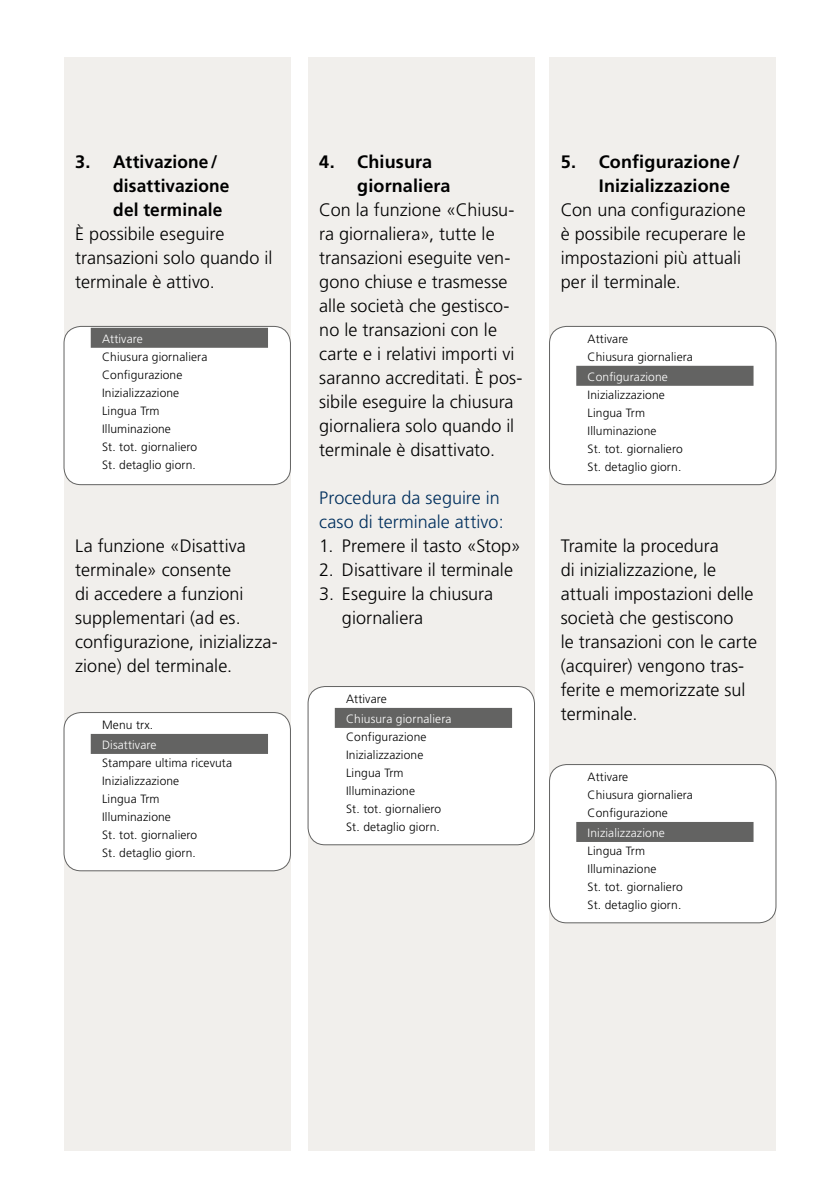
<style>
.page{position:relative;width:840px;height:1191px;background:#fff}
.page>*{position:absolute;margin:0;border:0;box-sizing:border-box;transform-origin:0 0}
.t1{font:300 18px/24px "Frutiger";color:#000}
.t2{font:700 18px/24px "Frutiger";letter-spacing:.01em;color:#000}
.t3{font:300 18px/24px "Frutiger";color:#002f5d}
.t4{font:300 12px/18px "Frutiger";letter-spacing:.01em;color:#000}
.t5{font:300 12px "Frutiger";letter-spacing:.01em;color:#fff}
</style>
<div class="page">
<div style="left:308px;top:57px;width:226px;height:1094px;background:#f1efec"></div>
<div style="left:549px;top:57px;width:226px;height:1094px;background:#f1efec"></div>
<div style="left:64px;top:57px;width:226px;height:1094px;background:#f1efec"></div>
<div style="left:64px;top:326px;width:226px;height:158px;background:#fff;border-radius:17px"></div>
<div style="left:64px;top:326px;width:226px;height:159px;border:1px solid #636362;border-radius:17px"></div>
<div style="left:91px;top:328px;width:177px;height:20px;background:#636362"></div>
<div style="left:308px;top:686px;width:226px;height:158px;background:#fff;border-radius:17px"></div>
<div style="left:307px;top:686px;width:227px;height:159px;border:1px solid #636362;border-radius:17px"></div>
<div style="left:334px;top:708px;width:178px;height:20px;background:#636362"></div>
<div style="left:549px;top:764px;width:226px;height:158px;background:#fff;border-radius:17px"></div>
<div style="left:549px;top:764px;width:226px;height:159px;border:1px solid #636362;border-radius:17px"></div>
<div style="left:576px;top:822px;width:177px;height:20px;background:#636362"></div>
<div style="left:549px;top:326px;width:226px;height:158px;background:#fff;border-radius:17px"></div>
<div style="left:549px;top:326px;width:226px;height:159px;border:1px solid #636362;border-radius:17px"></div>
<div style="left:576px;top:366px;width:177px;height:20px;background:#636362"></div>
<div style="left:64px;top:712px;width:226px;height:158px;background:#fff;border-radius:17px"></div>
<div style="left:64px;top:712px;width:226px;height:159px;border:1px solid #636362;border-radius:17px"></div>
<div style="left:91px;top:734px;width:177px;height:20px;background:#636362"></div>
<p class="t2" style="left:113px;top:150px;width:118px;text-indent:-38px">3. Attivazione/ disattivazione del terminale</p>
<p class="t1" style="left:75px;top:222px;width:198px">È possibile eseguire transazioni solo quando il terminale è attivo.</p>
<p class="t5" style="left:102px;top:332px;width:42px">Attivare</p>
<p class="t4" style="left:102px;top:348px;width:107px">Chiusura giornaliera<br>Configurazione<br>Inizializzazione<br>Lingua Trm<br>Illuminazione<br>St. tot. giornaliero<br>St. detaglio giorn.</p>
<p class="t1" style="left:75px;top:534px;width:204px">La funzione «Disattiva terminale» consente<br>di accedere a funzioni supplementari (ad es. configurazione, inizializza&shy;zione) del terminale.</p>
<p class="t4" style="left:102px;top:716px;width:52px">Menu trx.</p>
<p class="t5" style="left:102px;top:738px;width:56px">Disattivare</p>
<p class="t4" style="left:102px;top:754px;width:131px">Stampare ultima ricevuta<br>Inizializzazione<br>Lingua Trm<br>Illuminazione<br>St. tot. giornaliero<br>St. detaglio giorn.</p>
<p class="t2" style="left:357px;top:150px;width:95px;text-indent:-38px">4. Chiusura giornaliera</p>
<p class="t1" style="left:319px;top:198px;width:204px">Con la funzione «Chiusu&shy;ra giornaliera», tutte le transazioni eseguite ven&shy;gono chiuse e trasmesse alle società che gestisco&shy;no le transazioni con le carte e i relativi importi vi saranno accreditati. È pos&shy;sibile eseguire la chiusura giornaliera solo quando il terminale è disattivato.</p>
<p class="t3" style="left:319px;top:486px;width:186px">Procedura da seguire in caso di terminale attivo:</p>
<p class="t1" style="left:319px;top:534px;width:203px">1. Premere il tasto «Stop»</p>
<p class="t1" style="left:319px;top:558px;width:195px">2. Disattivare il terminale</p>
<p class="t1" style="left:342px;top:582px;width:153px;text-indent:-23px">3. Eseguire la chiusura giornaliera</p>
<p class="t4" style="left:346px;top:690px;width:42px">Attivare</p>
<p class="t5" style="left:346px;top:712px;width:107px">Chiusura giornaliera</p>
<p class="t4" style="left:346px;top:728px;width:96px">Configurazione<br>Inizializzazione<br>Lingua Trm<br>Illuminazione<br>St. tot. giornaliero<br>St. detaglio giorn.</p>
<p class="t2" style="left:598px;top:150px;width:142px;text-indent:-38px">5. Configurazione/<br>Inizializzazione</p>
<p class="t1" style="left:560px;top:198px;width:187px">Con una configurazione è possibile recuperare le impostazioni più attuali per il terminale.</p>
<p class="t4" style="left:587px;top:330px;width:107px">Attivare<br>Chiusura giornaliera</p>
<p class="t5" style="left:587px;top:370px;width:82px">Configurazione</p>
<p class="t4" style="left:587px;top:386px;width:96px">Inizializzazione<br>Lingua Trm<br>Illuminazione<br>St. tot. giornaliero<br>St. detaglio giorn.</p>
<p class="t1" style="left:560px;top:534px;width:198px">Tramite la procedura<br>di inizializzazione, le attuali impostazioni delle società che gestiscono<br>le transazioni con le carte (acquirer) vengono tras&shy;ferite e memorizzate sul terminale.</p>
<p class="t4" style="left:587px;top:768px;width:107px">Attivare<br>Chiusura giornaliera<br>Configurazione</p>
<p class="t5" style="left:587px;top:826px;width:79px">Inizializzazione</p>
<p class="t4" style="left:587px;top:842px;width:96px">Lingua Trm<br>Illuminazione<br>St. tot. giornaliero<br>St. detaglio giorn.</p>
</div>
